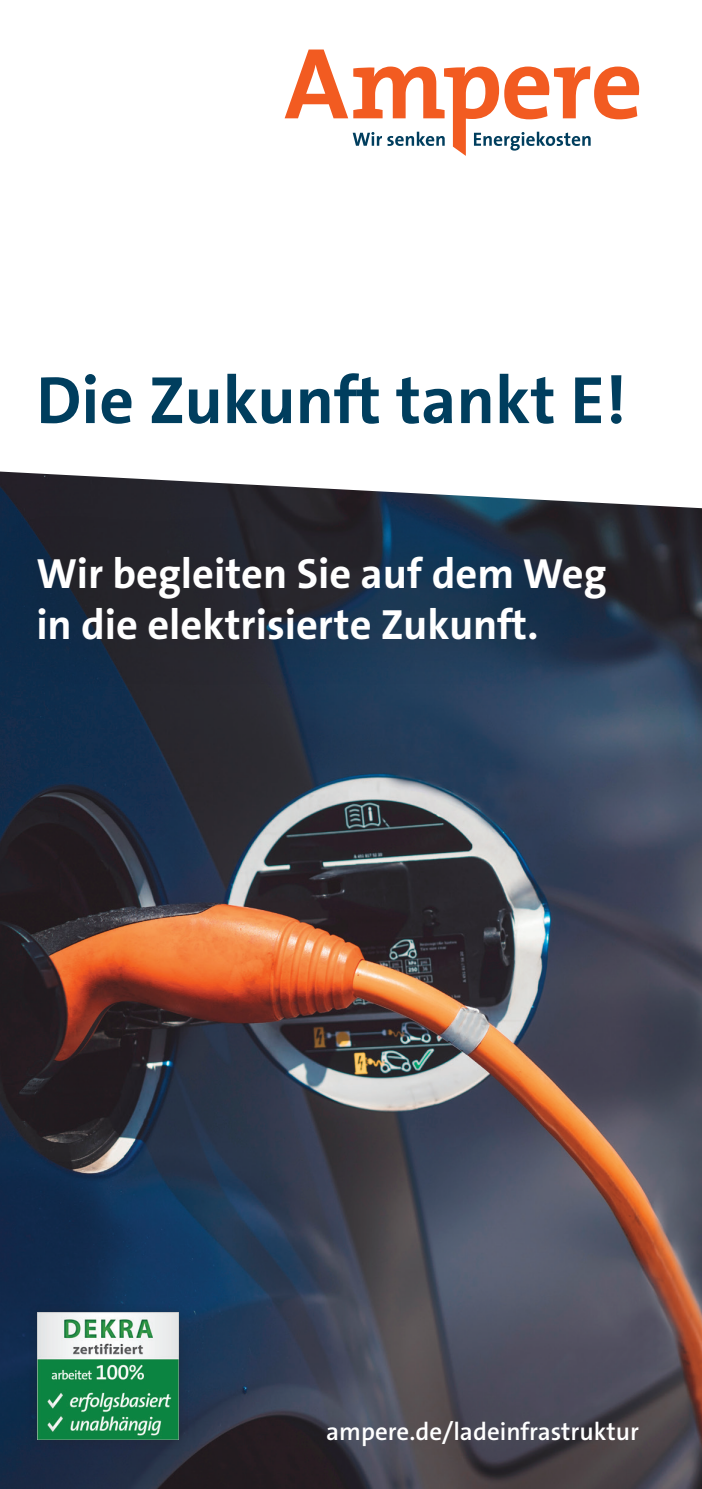
<style>
.page{position:relative;width:702px;height:1489px;background:#fff}
.page>*{position:absolute;margin:0;border:0;box-sizing:border-box;transform-origin:0 0}
.t1{font:700 67.5px "The Sans C5";color:#003e5e}
.t2{font:700 42.5px/51px "The Sans C5";color:#fff}
.t3{font:600 25px "The Sans C5";color:#fff}
</style>
<div class="page">
<img style="left:0;top:508px;width:702px;height:980px">
<svg style="left:0;top:471px;width:697px;height:37px"></svg>
<div style="left:0;top:510px;width:652px;height:178px;background:#231f20;opacity:.75"></div>
<svg style="left:284px;top:49px;width:355px;height:107px"></svg>
<div style="left:28px;top:1302px;width:160px;height:147px;background:#231f20;opacity:.3"></div>
<img style="left:38px;top:1312px;width:140px;height:127px">
<h1 class="t1" style="left:36px;top:357px;width:591px">Die Zukunft tankt E!</h1>
<p class="t2" style="left:36px;top:548px;width:572px">Wir begleiten Sie auf dem Weg in die elektrisierte Zukunft.</p>
<p class="t3" style="left:326px;top:1414px;width:314px">ampere.de/ladeinfrastruktur</p>
</div>
